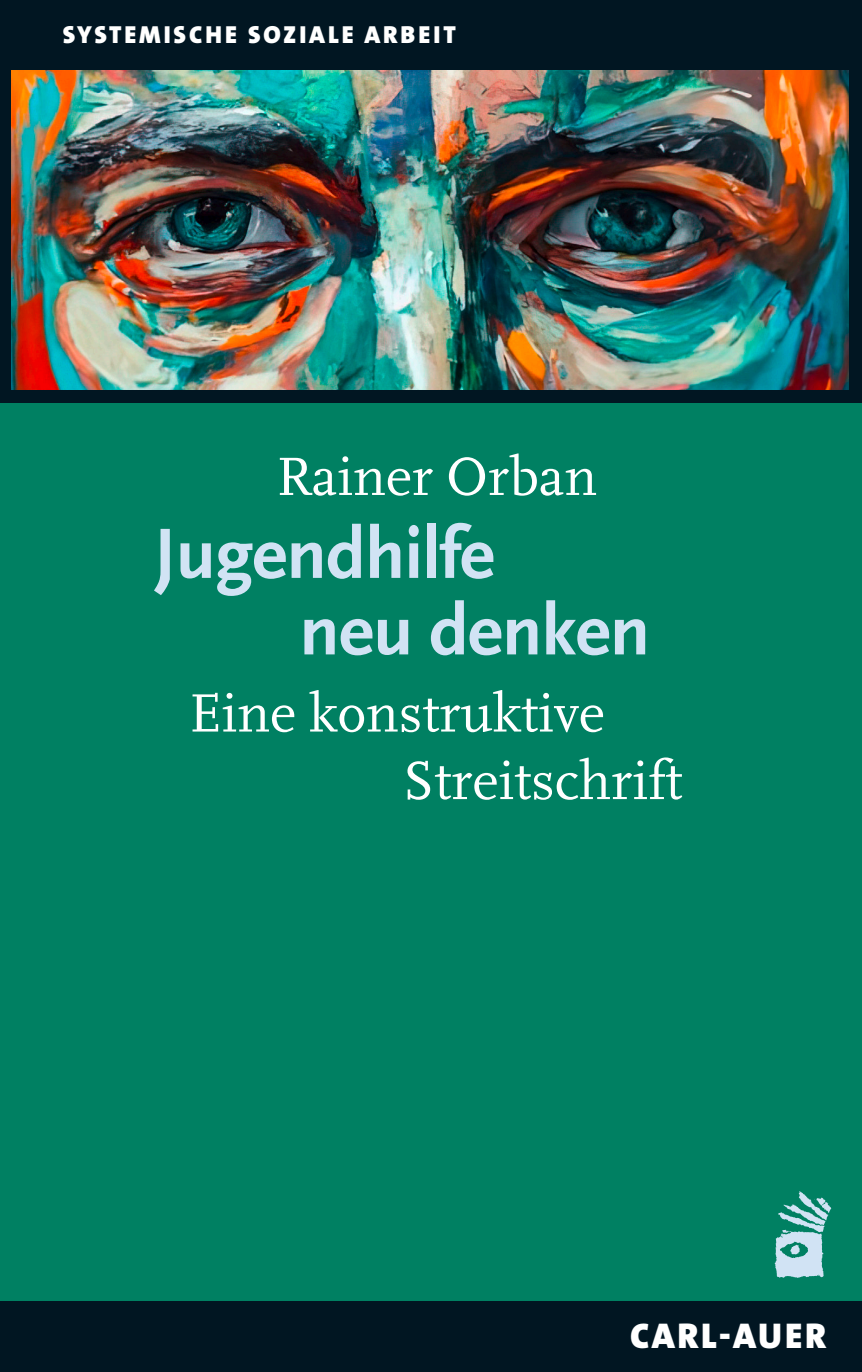
<style>
.page{position:relative;width:862px;height:1372px;background:#fff}
.page>*{position:absolute;margin:0;border:0;box-sizing:border-box;transform-origin:0 0}
.t1{font:700 74.25px/76.5px "Scala Sans";letter-spacing:-.01em;color:#d1e3f4}
.t2{font:56.25px/67.5px "Scala";color:#fff}
.t3{font:900 36px "The Sans Os F";letter-spacing:.07em;color:#fff}
.t4{font:900 24.75px "The Sans Os F";letter-spacing:.12em;color:#fff}
</style>
<div class="page">
<div style="left:0;top:402px;width:861px;height:899px;background:#008062"></div>
<div style="left:0;top:1301px;width:861px;height:70px;background:#011622"></div>
<div style="left:0;top:0;width:861px;height:402px;background:#011622"></div>
<svg style="left:774px;top:1191px;width:56px;height:86px"></svg>
<img style="left:12px;top:70px;width:835px;height:319px">
<p class="t4" style="left:63px;top:19px;width:394px">SYSTEMISCHE SOZIALE ARBEIT</p>
<p class="t2" style="left:276px;top:444px;width:322px">Rainer Orban</p>
<h1 class="t1" style="left:299px;top:517px;width:352px;text-indent:-145px">Jugendhilfe<br>neu denken</h1>
<p class="t2" style="left:402px;top:680px;width:281px;text-indent:-214px">Eine konstruktive<br>Streitschrift</p>
<p class="t3" style="left:629px;top:1312px;width:197px">CARL-AUER</p>
</div>
